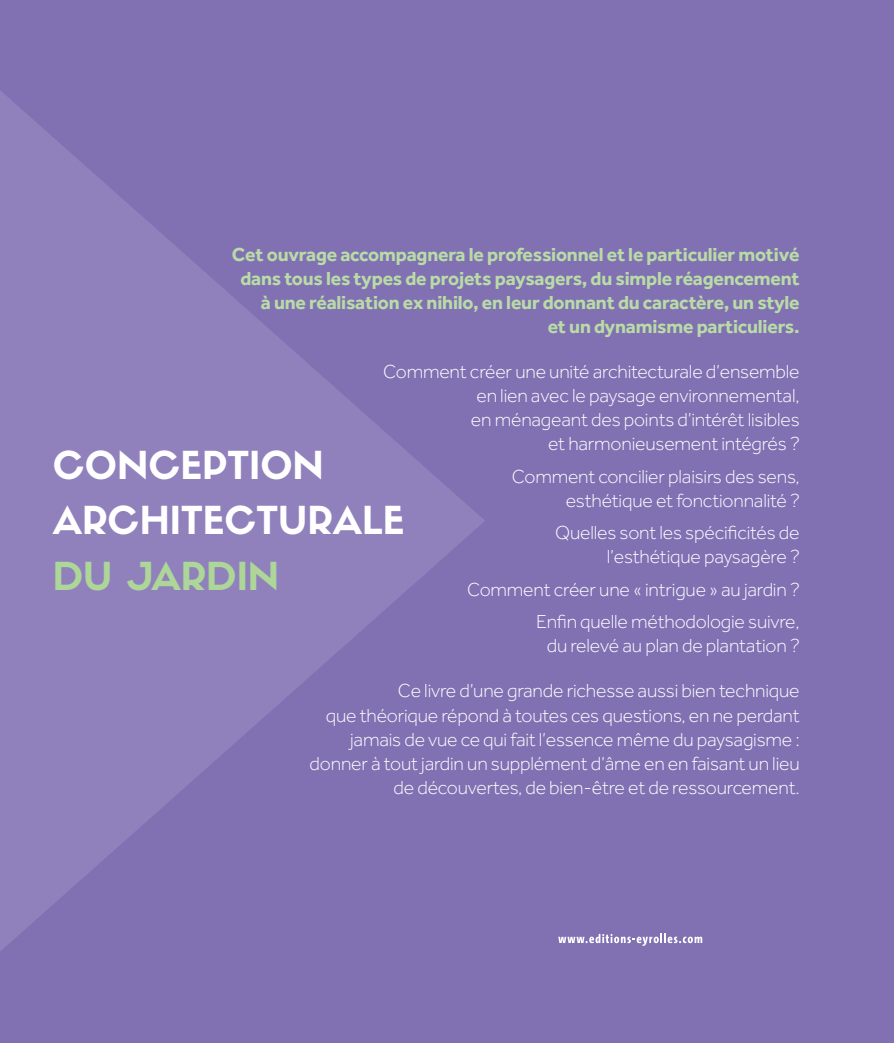
<style>
.page{position:relative;width:894px;height:1043px;background:#fff}
.page>*{position:absolute;margin:0;border:0;box-sizing:border-box;transform-origin:0 0}
.t1{font:37.8px/55.2px "Sifonn Basic";color:#fff}
.t2{font:37.8px "Sifonn Basic";color:#add698}
.t3{font:300 19.5px/24px "Effra";letter-spacing:-.01em;color:#fff;text-align:right}
.t4{font:700 19.5px/24px "Effra";letter-spacing:-.01em;color:#b9dca6;text-align:right}
</style>
<div class="page">
<div style="left:0;top:0;width:893px;height:1042px;background:#8171b3"></div>
<svg style="left:0;top:91px;width:485px;height:860px;fill:#8f80bb"></svg>
<svg style="left:558px;top:933px;width:144px;height:12px"></svg>
<p class="t4" style="left:232px;top:241px;width:569px">Cet ouvrage accompagnera le professionnel et le particulier motivé dans tous les types de projets paysagers, du simple réagencement à une réalisation ex nihilo, en leur donnant du caractère, un style<br>et un dynamisme particuliers.</p>
<p class="t3" style="left:383px;top:359px;width:417px">Comment créer une unité architecturale d’ensemble en lien avec le paysage environnemental,<br>en ménageant des points d’intérêt lisibles<br>et harmonieusement intégrés ?</p>
<p class="t3" style="left:511px;top:464px;width:289px">Comment concilier plaisirs des sens, esthétique et fonctionnalité ?</p>
<p class="t3" style="left:555px;top:520px;width:246px">Quelles sont les spécificités de l’esthétique paysagère ?</p>
<p class="t3" style="left:467px;top:572px;width:334px;line-height:32.5px">Comment créer une « intrigue » au jardin ?<br>Enfin quelle méthodologie suivre,</p>
<p class="t3" style="left:546px;top:633px;width:254px">du relevé au plan de plantation ?</p>
<p class="t3" style="left:309px;top:678px;width:491px">Ce livre d’une grande richesse aussi bien technique<br>que théorique répond à toutes ces questions, en ne perdant jamais de vue ce qui fait l’essence même du paysagisme : donner à tout jardin un supplément d’âme en en faisant un lieu de découvertes, de bien-être et de ressourcement.</p>
<h1 class="t1" style="left:53px;top:438px;width:353px">CONCEPTION<br>ARCHITECTURALE</h1>
<h1 class="t2" style="left:53px;top:551px;width:228px">DU JARDIN</h1>
</div>
